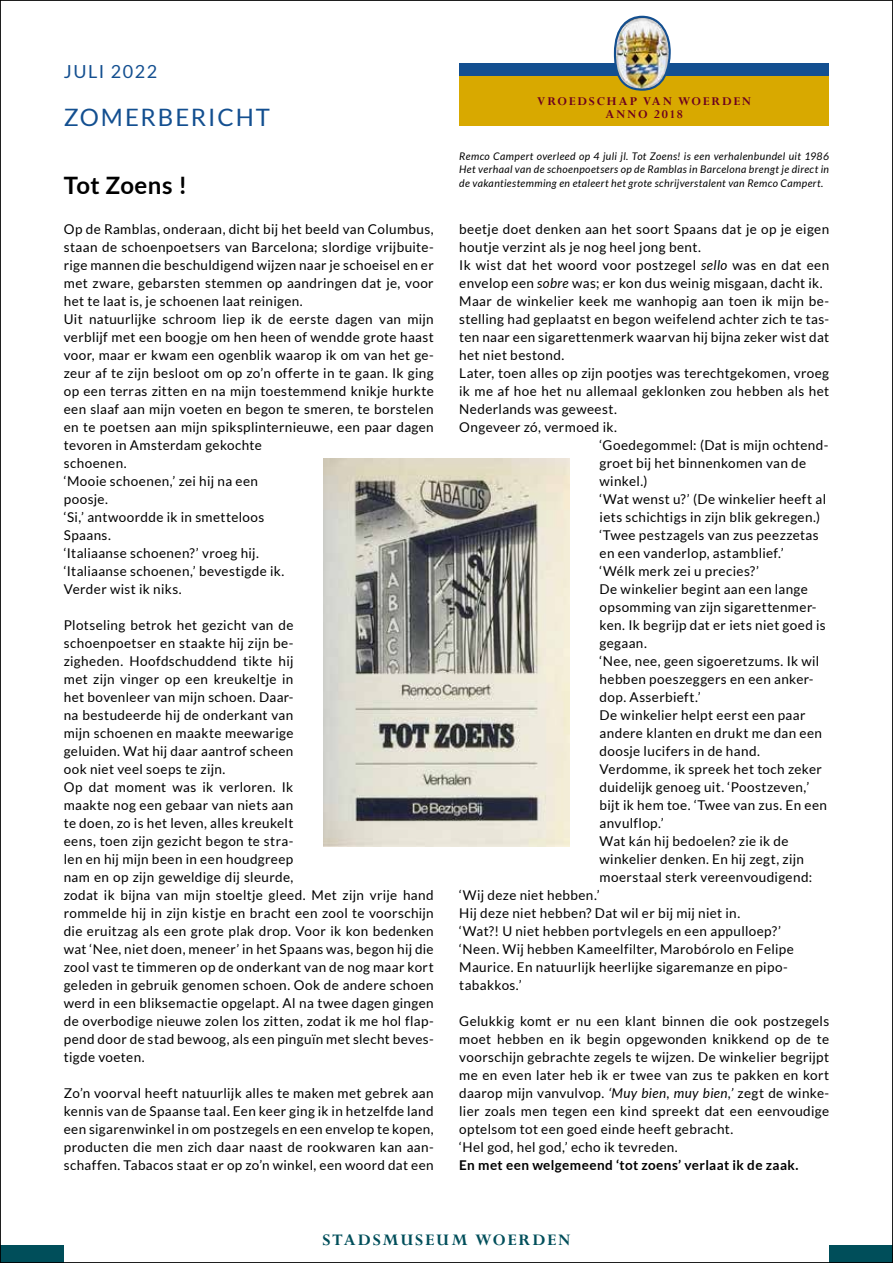
<style>
.page{position:relative;width:893px;height:1263px;background:#fff}
.page>*{position:absolute;margin:0;border:0;box-sizing:border-box;transform-origin:0 0}
.t1{font:24px "Lato";letter-spacing:.08em;color:#134f90}
.t2{font:700 24px "Lato";letter-spacing:.015em;color:#000}
.t3{font:700 18px "Perpetua";letter-spacing:.1em;color:#004e5a}
.t4{font:18px "Lato";letter-spacing:.085em;color:#134f90}
.t5{font:13.5px/18px "Lato";letter-spacing:.03em;color:#000}
.t6{font:700 13.5px "Lato";letter-spacing:.03em;color:#000}
.t7{font:700 13.35px "Perpetua";letter-spacing:.14em;color:#6c001e}
.t8{font:italic 10.5px/13.5px "Lato";letter-spacing:.035em;color:#000;text-align:justify}
.s1{font-style:italic}
</style>
<div class="page">
<div style="left:459px;top:75px;width:370px;height:51px;background:#d8a900"></div>
<div style="left:459px;top:63px;width:370px;height:12px;background:#134f90"></div>
<img style="left:613px;top:15px;width:59px;height:76px">
<img style="left:323px;top:458px;width:247px;height:388px">
<div style="left:0;top:1246px;width:64px;height:17px;background:#004e5a"></div>
<div style="left:829px;top:1246px;width:64px;height:17px;background:#004e5a"></div>
<h2 class="t4" style="left:64px;top:62px;width:95px">JULI 2022</h2>
<p class="t7" style="left:537px;top:93px;width:215px">VROEDSCHAP VAN WOERDEN</p>
<h1 class="t1" style="left:64px;top:104px;width:208px">ZOMERBERICHT</h1>
<p class="t7" style="left:606px;top:106px;width:79px">ANNO 2018</p>
<h1 class="t2" style="left:64px;top:171px;width:125px">Tot Zoens !</h1>
<p class="t5" style="left:64px;top:220px;width:371px">Op de Ramblas, onderaan, dicht bij het beeld van Columbus, staan de schoenpoetsers van Barcelona; slordige vrijbuite&shy;rige mannen die beschuldigend wijzen naar je schoeisel en er met zware, gebarsten stemmen op aandringen dat je, voor het te laat is, je schoenen laat reinigen.<br>Uit natuurlijke schroom liep ik de eerste dagen van mijn verblijf met een boogje om hen heen of wendde grote haast voor, maar er kwam een ogenblik waarop ik om van het ge&shy;zeur af te zijn besloot om op zo’n offerte in te gaan. Ik ging op een terras zitten en na mijn toestemmend knikje hurkte een slaaf aan mijn voeten en begon te smeren, te borstelen en te poetsen aan mijn spiksplinternieuwe, een paar dagen tevoren in Amsterdam gekochte<br>schoenen.<br>‘Mooie schoenen,’ zei hij na een<br>poosje.<br>‘Si,’ antwoordde ik in smetteloos<br>Spaans.<br>‘Italiaanse schoenen?’ vroeg hij.<br>‘Italiaanse schoenen,’ bevestigde ik.<br>Verder wist ik niks.</p>
<p class="t5" style="left:64px;top:616px;width:371px">Plotseling betrok het gezicht van de<br>schoenpoetser en staakte hij zijn be-<br>zigheden. Hoofdschuddend tikte hij<br>met zijn vinger op een kreukeltje in<br>het bovenleer van mijn schoen. Daar-<br>na bestudeerde hij de onderkant van<br>mijn schoenen en maakte meewarige<br>geluiden. Wat hij daar aantrof scheen<br>ook niet veel soeps te zijn.<br>Op dat moment was ik verloren. Ik<br>maakte nog een gebaar van niets aan<br>te doen, zo is het leven, alles kreukelt<br>eens, toen zijn gezicht begon te stra-<br>len en hij mijn been in een houdgreep<br>nam en op zijn geweldige dij sleurde,<br>zodat ik bijna van mijn stoeltje gleed. Met zijn vrije hand rommelde hij in zijn kistje en bracht een zool te voorschijn die eruitzag als een grote plak drop. Voor ik kon bedenken wat ‘Nee, niet doen, meneer’ in het Spaans was, begon hij die zool vast te timmeren op de onderkant van de nog maar kort geleden in gebruik genomen schoen. Ook de andere schoen werd in een bliksemactie opgelapt. Al na twee dagen gingen de overbodige nieuwe zolen los zitten, zodat ik me hol flap&shy;pend door de stad bewoog, als een pinguïn met slecht beves&shy;tigde voeten.</p>
<p class="t5" style="left:64px;top:1084px;width:371px;text-align:justify">Zo’n voorval heeft natuurlijk alles te maken met gebrek aan kennis van de Spaanse taal. Een keer ging ik in hetzelfde land een sigarenwinkel in om postzegels en een envelop te kopen, producten die men zich daar naast de rookwaren kan aan&shy;schaffen. Tabacos staat er op zo’n winkel, een woord dat een</p>
<p class="t8" style="left:459px;top:150px;width:371px">Remco Campert overleed op 4 juli jl. Tot Zoens! is een verhalenbundel uit 1986<br>Het verhaal van de schoenpoetsers op de Ramblas in Barcelona brengt je direct in de vakantiestemming en etaleert het grote schrijverstalent van Remco Campert.</p>
<p class="t5" style="left:459px;top:220px;width:371px">beetje doet denken aan het soort Spaans dat je op je eigen</p>
<p class="t5" style="left:459px;top:238px;width:243px">houtje verzint als je nog heel jong bent.</p>
<p class="t5" style="left:459px;top:256px;width:371px">Ik wist dat het woord voor postzegel <span class="s1">sello</span> was en dat een</p>
<p class="t5" style="left:459px;top:274px;width:365px">envelop een <span class="s1">sobre</span> was; er kon dus weinig misgaan, dacht ik.</p>
<p class="t5" style="left:459px;top:292px;width:371px">Maar de winkelier keek me wanhopig aan toen ik mijn be-</p>
<p class="t5" style="left:459px;top:310px;width:371px">stelling had geplaatst en begon weifelend achter zich te tas-</p>
<p class="t5" style="left:459px;top:328px;width:371px">ten naar een sigarettenmerk waarvan hij bijna zeker wist dat</p>
<p class="t5" style="left:459px;top:346px;width:107px">het niet bestond.</p>
<p class="t5" style="left:459px;top:364px;width:371px">Later, toen alles op zijn pootjes was terechtgekomen, vroeg</p>
<p class="t5" style="left:459px;top:382px;width:371px">ik me af hoe het nu allemaal geklonken zou hebben als het</p>
<p class="t5" style="left:459px;top:400px;width:159px">Nederlands was geweest.</p>
<p class="t5" style="left:459px;top:418px;width:159px">Ongeveer zó, vermoed ik.</p>
<p class="t5" style="left:600px;top:436px;width:230px">‘Goedegommel: (Dat is mijn ochtend-</p>
<p class="t5" style="left:600px;top:454px;width:208px">groet bij het binnenkomen van de</p>
<p class="t5" style="left:600px;top:472px;width:50px">winkel.)</p>
<p class="t5" style="left:600px;top:490px;width:228px">‘Wat wenst u?’ (De winkelier heeft al</p>
<p class="t5" style="left:600px;top:508px;width:222px">iets schichtigs in zijn blik gekregen.)</p>
<p class="t5" style="left:600px;top:526px;width:221px">‘Twee pestzagels van zus peezzetas</p>
<p class="t5" style="left:600px;top:544px;width:186px">en een vanderlop, astamblief.’</p>
<p class="t5" style="left:600px;top:562px;width:161px">‘Wélk merk zei u precies?’</p>
<p class="t5" style="left:600px;top:580px;width:210px">De winkelier begint aan een lange</p>
<p class="t5" style="left:600px;top:598px;width:218px">opsomming van zijn sigarettenmer-</p>
<p class="t5" style="left:600px;top:616px;width:228px">ken. Ik begrijp dat er iets niet goed is</p>
<p class="t5" style="left:600px;top:634px;width:49px">gegaan.</p>
<p class="t5" style="left:600px;top:652px;width:221px">‘Nee, nee, geen sigoeretzums. Ik wil</p>
<p class="t5" style="left:600px;top:670px;width:215px">hebben poeszeggers en een anker-</p>
<p class="t5" style="left:600px;top:688px;width:103px">dop. Asserbieft.’</p>
<p class="t5" style="left:600px;top:706px;width:207px">De winkelier helpt eerst een paar</p>
<p class="t5" style="left:600px;top:724px;width:224px">andere klanten en drukt me dan een</p>
<p class="t5" style="left:600px;top:742px;width:162px">doosje lucifers in de hand.</p>
<p class="t5" style="left:600px;top:760px;width:224px">Verdomme, ik spreek het toch zeker</p>
<p class="t5" style="left:600px;top:778px;width:211px">duidelijk genoeg uit. ‘Poostzeven,’</p>
<p class="t5" style="left:600px;top:796px;width:229px">bijt ik hem toe. ‘Twee van zus. En een</p>
<p class="t5" style="left:600px;top:814px;width:66px">anvulflop.’</p>
<p class="t5" style="left:600px;top:832px;width:190px">Wat kán hij bedoelen? zie ik de</p>
<p class="t5" style="left:600px;top:850px;width:206px">winkelier denken. En hij zegt, zijn</p>
<p class="t5" style="left:600px;top:868px;width:214px">moerstaal sterk vereenvoudigend:</p>
<p class="t5" style="left:459px;top:886px;width:142px">‘Wij deze niet hebben.’</p>
<p class="t5" style="left:459px;top:904px;width:282px">Hij deze niet hebben? Dat wil er bij mij niet in.</p>
<p class="t5" style="left:459px;top:922px;width:323px">‘Wat?! U niet hebben portvlegels en een appulloep?’</p>
<p class="t5" style="left:459px;top:940px;width:336px">‘Neen. Wij hebben Kameelfilter, Marobórolo en Felipe</p>
<p class="t5" style="left:459px;top:958px;width:330px">Maurice. En natuurlijk heerlijke sigaremanze en pipo-</p>
<p class="t5" style="left:459px;top:976px;width:64px">tabakkos.’</p>
<p class="t5" style="left:459px;top:1012px;width:371px">Gelukkig komt er nu een klant binnen die ook postzegels moet hebben en ik begin opgewonden knikkend op de te voorschijn gebrachte zegels te wijzen. De winkelier begrijpt me en even later heb ik er twee van zus te pakken en kort daarop mijn vanvulvop. <span class="s1">‘Muy bien, muy bien,’</span> zegt de winke&shy;lier zoals men tegen een kind spreekt dat een eenvoudige optelsom tot een goed einde heeft gebracht.<br>‘Hel god, hel god,’ echo ik tevreden.</p>
<p class="t6" style="left:459px;top:1157px;width:341px">En met een welgemeend ‘tot zoens’ verlaat ik de zaak.</p>
<h2 class="t3" style="left:323px;top:1228px;width:249px">STADSMUSEUM WOERDEN</h2>
</div>
